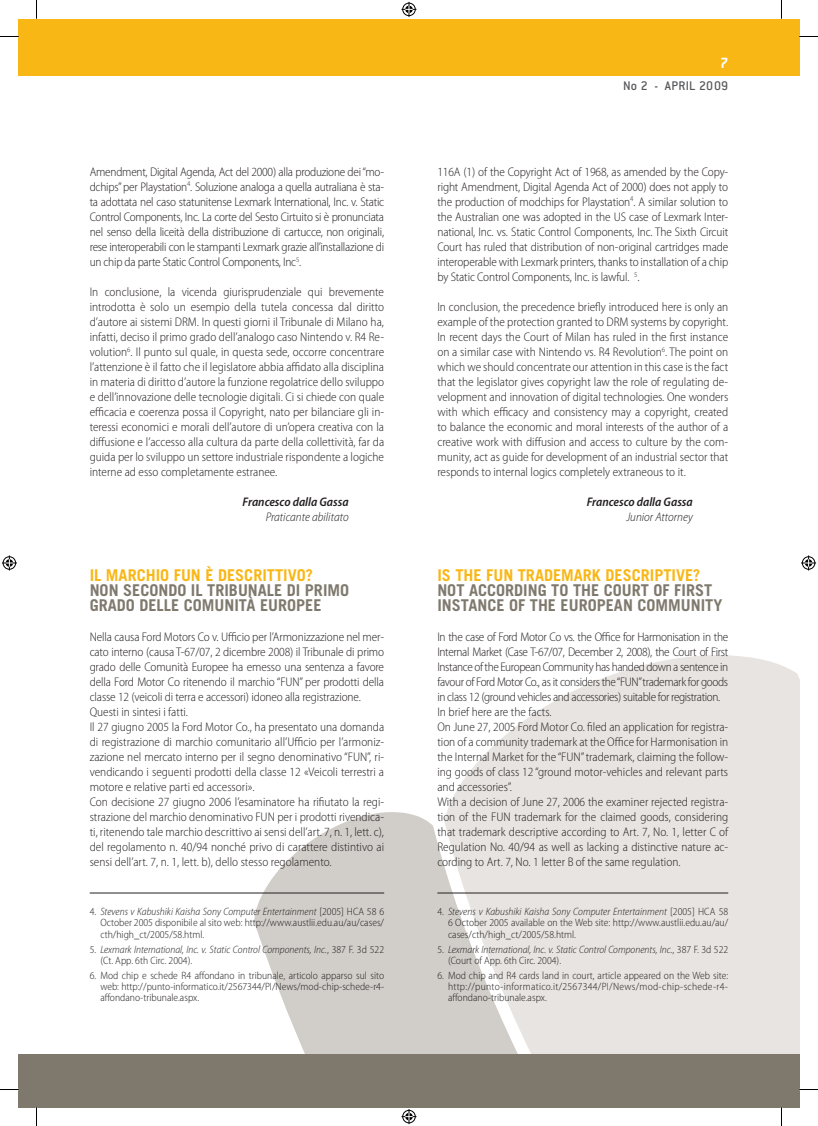
<style>
.page{position:relative;width:818px;height:1126px;background:#fff}
.page>*{position:absolute;margin:0;border:0;box-sizing:border-box;transform-origin:0 0}
.t1{font:700 16.25px/15px "Trade Gothic LT Std";color:#7f796d}
.t2{font:700 16.25px "Trade Gothic LT Std";color:#f9b716}
.t3{font:700 16.25px "Conduit ITC";color:#fff}
.t4{font:500 13.75px "Conduit ITC";letter-spacing:.015em;color:#57585a}
.t5{font:300 semi-condensed 12.5px/15px "Myriad Pro";color:#231f20;text-align:justify}
.t6{font:italic 600 semi-condensed 12.5px "Myriad Pro";color:#231f20}
.t7{font:italic 300 semi-condensed 12.5px "Myriad Pro";color:#231f20}
.t8{font:300 semi-condensed 10.62px/11.2px "Myriad Pro";color:#231f20;text-align:justify}
.t9{font:italic 300 semi-condensed 10.62px/11.2px "Myriad Pro";color:#231f20}
.s1{font-style:italic}
.s2{font-style:normal}
</style>
<div class="page">
<svg style="left:254px;top:812px;width:190px;height:241px;fill:#d1cdc8"></svg>
<svg style="left:444px;top:655px;width:354px;height:398px;background:#e8e5e3"></svg>
<div style="left:19px;top:19px;width:779px;height:56px;background:#f9b716"></div>
<div style="left:19px;top:1053px;width:779px;height:54px;background:#7f796d"></div>
<hr style="left:90px;top:892px;width:294px;height:1px;background:#231f20">
<hr style="left:437px;top:892px;width:290px;height:1px;background:#231f20">
<svg style="left:0;top:36px;width:19px;height:1px"></svg>
<svg style="left:798px;top:36px;width:19px;height:1px"></svg>
<svg style="left:0;top:1088px;width:19px;height:2px"></svg>
<svg style="left:798px;top:1088px;width:19px;height:2px"></svg>
<svg style="left:36px;top:0;width:1px;height:19px"></svg>
<svg style="left:36px;top:1107px;width:1px;height:18px"></svg>
<svg style="left:401px;top:2px;width:15px;height:15px"></svg>
<svg style="left:401px;top:1109px;width:15px;height:14px"></svg>
<svg style="left:2px;top:555px;width:15px;height:15px"></svg>
<svg style="left:801px;top:555px;width:14px;height:15px"></svg>
<p class="t5" style="left:90px;top:164px;width:296px">Amendment, Digital Agenda, Act del 2000) alla produzione dei “mo&shy;dchips” per Playstation<sup>4</sup>. Soluzione analoga a quella autraliana è sta&shy;ta adottata nel caso statunitense Lexmark International, Inc. v. Static Control Components, Inc. La corte del Sesto Cirtuito si è pronunciata nel senso della liceità della distribuzione di cartucce, non originali, rese interoperabili con le stampanti Lexmark grazie all’installazione di un chip da parte Static Control Components, Inc<sup>5</sup>.</p>
<p class="t5" style="left:90px;top:284px;width:296px">In conclusione, la vicenda giurisprudenziale qui brevemente introdotta è solo un esempio della tutela concessa dal diritto d’autore ai sistemi DRM. In questi giorni il Tribunale di Milano ha, infatti, deciso il primo grado dell’analogo caso Nintendo v. R4 Re&shy;volution<sup>6</sup>. Il punto sul quale, in questa sede, occorre concentrare l’attenzione è il fatto che il legislatore abbia affidato alla disciplina in materia di diritto d’autore la funzione regolatrice dello sviluppo e dell’innovazione delle tecnologie digitali. Ci si chiede con quale efficacia e coerenza possa il Copyright, nato per bilanciare gli in&shy;teressi economici e morali dell’autore di un’opera creativa con la diffusione e l’accesso alla cultura da parte della collettività, far da guida per lo sviluppo un settore industriale rispondente a logiche interne ad esso completamente estranee.</p>
<p class="t6" style="left:242px;top:493px;width:107px">Francesco dalla Gassa</p>
<p class="t7" style="left:265px;top:509px;width:84px">Praticante abilitato</p>
<h1 class="t2" style="left:90px;top:565px;width:94px">IL MARCHIO FUN</h1>
<h1 class="t2" style="left:205px;top:565px;width:109px">È DESCRITTIVO?</h1>
<h1 class="t1" style="left:90px;top:582px;width:261px">NON SECONDO IL TRIBUNALE DI PRIMO<br>GRADO DELLE COMUNITÀ EUROPEE</h1>
<p class="t5" style="left:90px;top:629px;width:296px;text-align:left">Nella causa Ford Motors Co v. Ufficio per l’Armonizzazione nel mer&shy;cato interno (causa T-67/07, 2 dicembre 2008) il Tribunale di primo grado delle Comunità Europee ha emesso una sentenza a favore della Ford Motor Co ritenendo il marchio “FUN” per prodotti della classe 12 (veicoli di terra e accessori) idoneo alla registrazione.<br>Questi in sintesi i fatti.<br>Il 27 giugno 2005 la Ford Motor Co., ha presentato una domanda di registrazione di marchio comunitario all’Ufficio per l’armoniz&shy;zazione nel mercato interno per il segno denominativo “FUN”, ri&shy;vendicando i seguenti prodotti della classe 12 «Veicoli terrestri a motore e relative parti ed accessori».<br>Con decisione 27 giugno 2006 l’esaminatore ha rifiutato la regi&shy;strazione del marchio denominativo FUN per i prodotti rivendica&shy;ti, ritenendo tale marchio descrittivo ai sensi dell’art. 7, n. 1, lett. c), del regolamento n. 40/94 nonché privo di carattere distintivo ai sensi dell’art. 7, n. 1, lett. b), dello stesso regolamento.</p>
<p class="t8" style="left:100px;top:905px;width:285px;text-indent:-11px">4. <span class="s1">Stevens v Kabushiki Kaisha Sony Computer Entertainment</span> [2005] HCA 58 6<br>October 2005 disponibile al sito web: http://www.austlii.edu.au/au/cases/ cth/high_ct/2005/58.html.</p>
<p class="t9" style="left:100px;top:943px;width:285px;text-indent:-11px"><span class="s2">5.</span> Lexmark International, Inc. v. Static Control Components, Inc.<span class="s2">, 387 F. 3d 522 (Ct. App. 6th Circ. 2004).</span></p>
<p class="t8" style="left:100px;top:969px;width:285px;text-indent:-11px">6. Mod chip e schede R4 affondano in tribunale, articolo apparso sul sito web: http://punto-informatico.it/2567344/PI/News/mod-chip-schede-r4- affondano-tribunale.aspx.</p>
<h1 class="t3" style="left:719px;top:54px;width:10px">7</h1>
<p class="t4" style="left:622px;top:78px;width:107px">No 2 - APRIL 2009</p>
<p class="t5" style="left:437px;top:164px;width:292px">116A (1) of the Copyright Act of 1968, as amended by the Copy&shy;right Amendment, Digital Agenda Act of 2000) does not apply to the production of modchips for Playstation<sup>4</sup>. A similar solution to the Australian one was adopted in the US case of Lexmark Inter&shy;national, Inc. vs. Static Control Components, Inc. The Sixth Circuit Court has ruled that distribution of non-original cartridges made interoperable with Lexmark printers, thanks to installation of a chip by Static Control Components, Inc. is lawful. <sup>5</sup>.</p>
<p class="t5" style="left:437px;top:299px;width:292px">In conclusion, the precedence briefly introduced here is only an example of the protection granted to DRM systems by copyright.<br>In recent days the Court of Milan has ruled in the first instance on a similar case with Nintendo vs. R4 Revolution<sup>6</sup>. The point on which we should concentrate our attention in this case is the fact that the legislator gives copyright law the role of regulating de&shy;velopment and innovation of digital technologies. One wonders with which efficacy and consistency may a copyright, created to balance the economic and moral interests of the author of a creative work with diffusion and access to culture by the com&shy;munity, act as guide for development of an industrial sector that responds to internal logics completely extraneous to it.</p>
<p class="t6" style="left:586px;top:493px;width:107px">Francesco dalla Gassa</p>
<p class="t7" style="left:626px;top:509px;width:68px">Junior Attorney</p>
<h1 class="t2" style="left:437px;top:565px;width:59px">IS THE FUN</h1>
<h1 class="t2" style="left:517px;top:565px;width:184px">TRADEMARK DESCRIPTIVE?</h1>
<h1 class="t1" style="left:437px;top:582px;width:286px">NOT ACCORDING TO THE COURT OF FI RST<br>INSTANCE OF THE EUROPEAN COMMUNITY</h1>
<p class="t5" style="left:437px;top:629px;width:292px;text-align:left">In the case of Ford Motor Co vs. the Office for Harmonisation in the Internal Market (Case T-67/07, December 2, 2008), the Court of First Instance of the European Community has handed down a sentence in favour of Ford Motor Co., as it considers the “FUN”trademark for goods in class 12 (ground vehicles and accessories) suitable for registration.<br>In brief here are the facts.<br>On June 27, 2005 Ford Motor Co. filed an application for registra&shy;tion of a community trademark at the Office for Harmonisation in the Internal Market for the “FUN” trademark, claiming the follow&shy;ing goods of class 12 “ground motor-vehicles and relevant parts and accessories”.<br>With a decision of June 27, 2006 the examiner rejected registra&shy;tion of the FUN trademark for the claimed goods, considering that trademark descriptive according to Art. 7, No. 1, letter C of Regulation No. 40/94 as well as lacking a distinctive nature ac&shy;cording to Art. 7, No. 1 letter B of the same regulation.</p>
<p class="t8" style="left:447px;top:905px;width:281px;text-indent:-11px">4. <span class="s1">Stevens v Kabushiki Kaisha Sony Computer Entertainment</span> [2005] HCA 58<br>6 October 2005 available on the Web site: http://www.austlii.edu.au/au/ cases/cth/high_ct/2005/58.html.</p>
<p class="t9" style="left:447px;top:943px;width:281px;text-indent:-11px"><span class="s2">5.</span> Lexmark International, Inc. v. Static Control Components, Inc.<span class="s2">, 387 F. 3d 522 (Court of App. 6th Circ. 2004).</span></p>
<p class="t8" style="left:447px;top:969px;width:281px;text-indent:-11px">6. Mod chip and R4 cards land in court, article appeared on the Web site: http://punto-informatico.it/2567344/PI/News/mod-chip-schede-r4- affondano-tribunale.aspx.</p>
</div>
